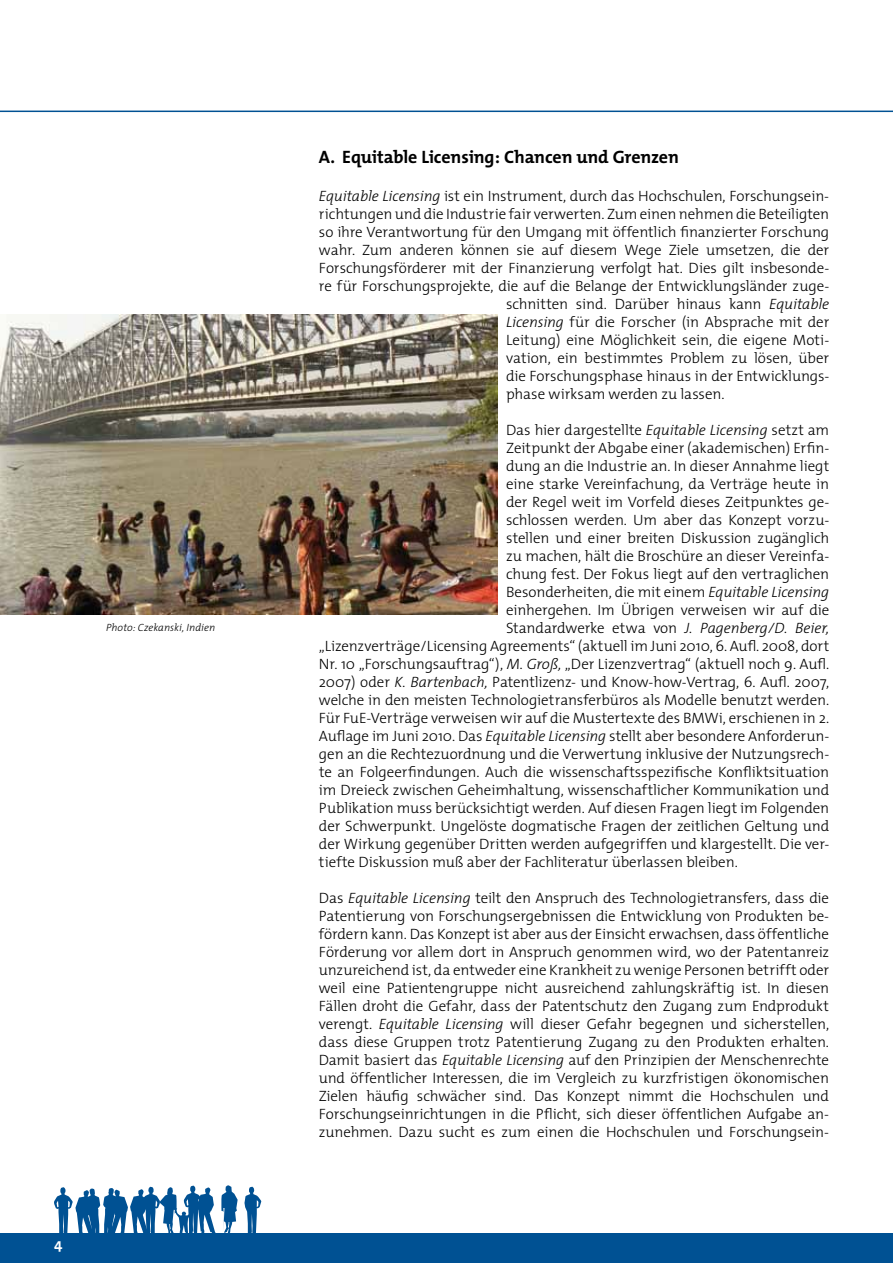
<style>
.page{position:relative;width:893px;height:1263px;background:#fff}
.page>*{position:absolute;margin:0;border:0;box-sizing:border-box;transform-origin:0 0}
.t1{font:700 18px "The Mix";letter-spacing:-.01em;color:#000}
.t2{font:300 15px/18px "The Mix";letter-spacing:-.005em;color:#000;text-align:justify}
.t3{font:700 15px "The Mix";color:#fff}
.t4{font:italic 300 10.5px "The Mix";color:#000}
.s1{font-style:italic}
</style>
<div class="page">
<div style="left:0;top:1234px;width:893px;height:29px;background:#005193"></div>
<hr style="left:0;top:111px;width:893px;height:1px;background:#005193">
<svg style="left:244px;top:1187px;width:17px;height:47px"></svg>
<svg style="left:54px;top:1185px;width:184px;height:49px"></svg>
<img style="left:0;top:315px;width:497px;height:299px">
<p class="t4" style="left:106px;top:618px;width:111px">Photo: Czekanski, Indien</p>
<p class="t3" style="left:54px;top:1232px;width:10px">4</p>
<p class="t1" style="left:319px;top:142px;width:362px">A. Equitable Licensing: Chancen und Grenzen</p>
<p class="t2" style="left:319px;top:186px;width:512px"><span class="s1">Equitable Licensing</span> ist ein Instrument, durch das Hochschulen, Forschungsein-</p>
<p class="t2" style="left:319px;top:204px;width:512px">richtungen und die Industrie fair verwerten. Zum einen nehmen die Beteiligten</p>
<p class="t2" style="left:319px;top:222px;width:512px">so ihre Verantwortung für den Umgang mit öffentlich finanzierter Forschung</p>
<p class="t2" style="left:319px;top:240px;width:512px">wahr. Zum anderen können sie auf diesem Wege Ziele umsetzen, die der</p>
<p class="t2" style="left:319px;top:258px;width:512px">Forschungsförderer mit der Finanzierung verfolgt hat. Dies gilt insbesonde-</p>
<p class="t2" style="left:319px;top:276px;width:512px">re für Forschungsprojekte, die auf die Belange der Entwicklungsländer zuge-</p>
<p class="t2" style="left:506px;top:294px;width:325px">schnitten sind. Darüber hinaus kann <span class="s1">Equitable</span></p>
<p class="t2" style="left:506px;top:312px;width:325px"><span class="s1">Licensing</span> für die Forscher (in Absprache mit der</p>
<p class="t2" style="left:506px;top:330px;width:325px">Leitung) eine Möglichkeit sein, die eigene Moti-</p>
<p class="t2" style="left:506px;top:348px;width:325px">vation, ein bestimmtes Problem zu lösen, über</p>
<p class="t2" style="left:506px;top:366px;width:323px">die Forschungsphase hinaus in der Entwicklungs-</p>
<p class="t2" style="left:506px;top:384px;width:220px">phase wirksam werden zu lassen.</p>
<p class="t2" style="left:506px;top:420px;width:325px">Das hier dargestellte <span class="s1">Equitable Licensing</span> setzt am</p>
<p class="t2" style="left:506px;top:438px;width:325px">Zeitpunkt der Abgabe einer (akademischen) Erfin-</p>
<p class="t2" style="left:506px;top:456px;width:325px">dung an die Industrie an. In dieser Annahme liegt</p>
<p class="t2" style="left:506px;top:474px;width:325px">eine starke Vereinfachung, da Verträge heute in</p>
<p class="t2" style="left:506px;top:492px;width:325px">der Regel weit im Vorfeld dieses Zeitpunktes ge-</p>
<p class="t2" style="left:506px;top:510px;width:325px">schlossen werden. Um aber das Konzept vorzu-</p>
<p class="t2" style="left:506px;top:528px;width:325px">stellen und einer breiten Diskussion zugänglich</p>
<p class="t2" style="left:506px;top:546px;width:325px">zu machen, hält die Broschüre an dieser Vereinfa-</p>
<p class="t2" style="left:506px;top:564px;width:325px">chung fest. Der Fokus liegt auf den vertraglichen</p>
<p class="t2" style="left:506px;top:582px;width:325px">Besonderheiten, die mit einem <span class="s1">Equitable Licensing</span></p>
<p class="t2" style="left:506px;top:600px;width:325px">einhergehen. Im Übrigen verweisen wir auf die</p>
<p class="t2" style="left:506px;top:618px;width:325px">Standardwerke etwa von <span class="s1">J. Pagenberg/D. Beier,</span></p>
<p class="t2" style="left:319px;top:636px;width:512px">„Lizenzverträge/Licensing Agreements“ (aktuell im Juni 2010, 6. Aufl. 2008, dort</p>
<p class="t2" style="left:319px;top:654px;width:512px">Nr. 10 „Forschungsauftrag“), <span class="s1">M. Groß,</span> „Der Lizenzvertrag“ (aktuell noch 9. Aufl.</p>
<p class="t2" style="left:319px;top:672px;width:512px">2007) oder <span class="s1">K. Bartenbach,</span> Patentlizenz- und Know-how-Vertrag, 6. Aufl. 2007,</p>
<p class="t2" style="left:319px;top:690px;width:512px">welche in den meisten Technologietransferbüros als Modelle benutzt werden.</p>
<p class="t2" style="left:319px;top:708px;width:512px">Für FuE-Verträge verweisen wir auf die Mustertexte des BMWi, erschienen in 2.</p>
<p class="t2" style="left:319px;top:726px;width:512px">Auflage im Juni 2010. Das <span class="s1">Equitable Licensing</span> stellt aber besondere Anforderun-</p>
<p class="t2" style="left:319px;top:744px;width:512px">gen an die Rechtezuordnung und die Verwertung inklusive der Nutzungsrech-</p>
<p class="t2" style="left:319px;top:762px;width:512px">te an Folgeerfindungen. Auch die wissenschaftsspezifische Konfliktsituation</p>
<p class="t2" style="left:319px;top:780px;width:512px">im Dreieck zwischen Geheimhaltung, wissenschaftlicher Kommunikation und</p>
<p class="t2" style="left:319px;top:798px;width:512px">Publikation muss berücksichtigt werden. Auf diesen Fragen liegt im Folgenden</p>
<p class="t2" style="left:319px;top:816px;width:512px">der Schwerpunkt. Ungelöste dogmatische Fragen der zeitlichen Geltung und</p>
<p class="t2" style="left:319px;top:834px;width:512px">der Wirkung gegenüber Dritten werden aufgegriffen und klargestellt. Die ver-</p>
<p class="t2" style="left:319px;top:852px;width:420px">tiefte Diskussion muß aber der Fachliteratur überlassen bleiben.</p>
<p class="t2" style="left:319px;top:888px;width:512px">Das <span class="s1">Equitable Licensing</span> teilt den Anspruch des Technologietransfers, dass die Patentierung von Forschungsergebnissen die Entwicklung von Produkten be&shy;fördern kann. Das Konzept ist aber aus der Einsicht erwachsen, dass öffentliche Förderung vor allem dort in Anspruch genommen wird, wo der Patentanreiz unzureichend ist, da entweder eine Krankheit zu wenige Personen betrifft oder weil eine Patientengruppe nicht ausreichend zahlungskräftig ist. In diesen Fällen droht die Gefahr, dass der Patentschutz den Zugang zum Endprodukt verengt. <span class="s1">Equitable Licensing</span> will dieser Gefahr begegnen und sicherstellen, dass diese Gruppen trotz Patentierung Zugang zu den Produkten erhalten.<br>Damit basiert das <span class="s1">Equitable Licensing</span> auf den Prinzipien der Menschenrechte und öffentlicher Interessen, die im Vergleich zu kurzfristigen ökonomischen Zielen häufig schwächer sind. Das Konzept nimmt die Hochschulen und Forschungseinrichtungen in die Pflicht, sich dieser öffentlichen Aufgabe an&shy;zunehmen. Dazu sucht es zum einen die Hochschulen und Forschungsein-</p>
</div>
